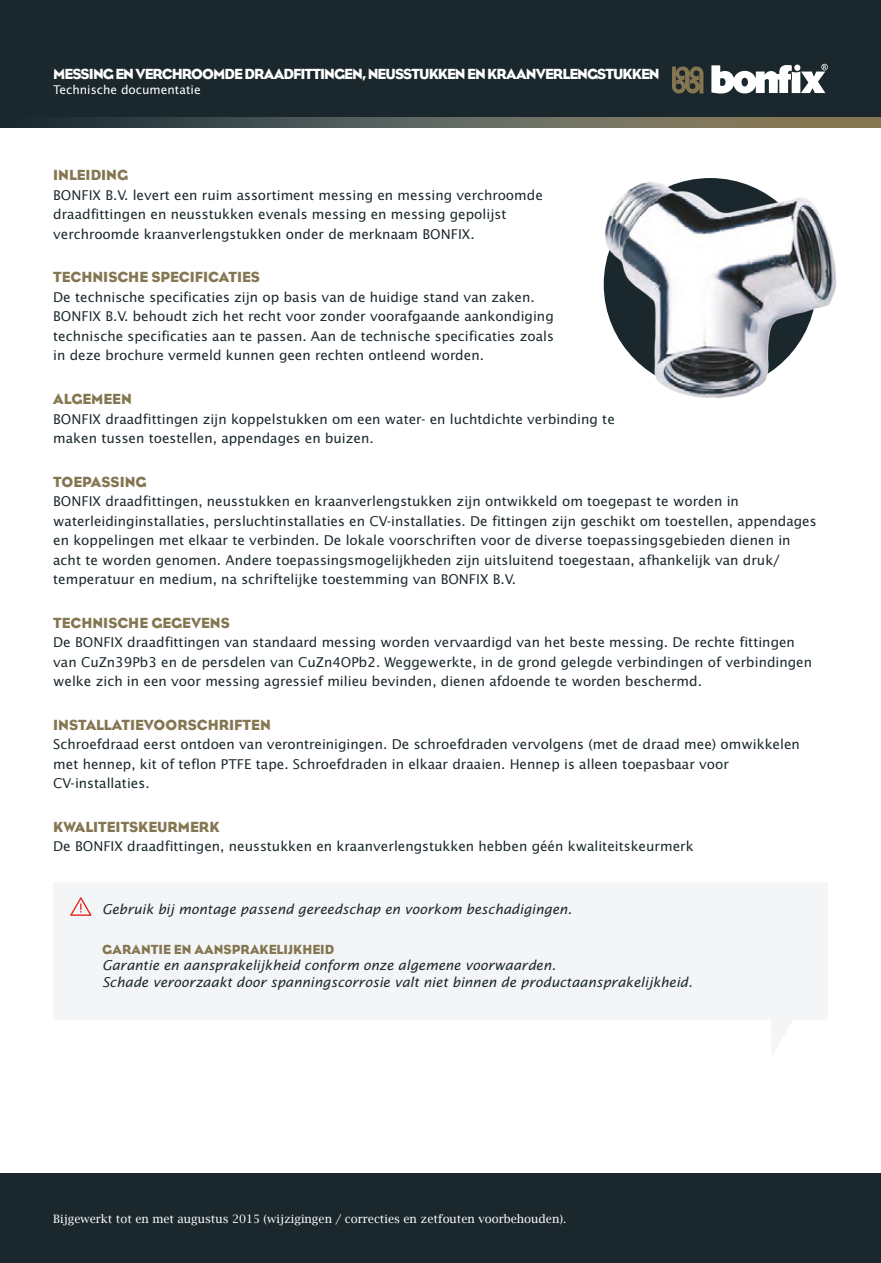
<style>
.page{position:relative;width:881px;height:1263px;background:#fff}
.page>*{position:absolute;margin:0;border:0;box-sizing:border-box;transform-origin:0 0}
.Teksttitel{font:15px "Eagle";color:#857652}
.Header_titel_wit{font:15px "Eagle";letter-spacing:-.06em;color:#fff}
.Opsomming_dots{font:13.5px/19.5px "Lucida Sans Std";color:#1a272c}
.t1{font:italic 13.5px "Lucida Sans Std";color:#1a272c}
.Teksttitel-2{font:13.5px "Eagle";color:#857652}
.Header_subtitel_wit{font:12px "Lucida Sans Std";color:#fff}
.t2{font:11.55px "Lucida Bright";color:#fff}
</style>
<div class="page">
<svg style="left:0;top:117px;width:880px;height:11px;background:#5a5e54"></svg>
<div style="left:0;top:1174px;width:880px;height:89px;background:#1a272c"></div>
<div style="left:0;top:0;width:880px;height:117px;background:#1a272c"></div>
<svg style="left:672px;top:66px;width:31px;height:28px"></svg>
<svg style="left:711px;top:64px;width:116px;height:30px"></svg>
<svg style="left:54px;top:883px;width:773px;height:172px;fill:#f3f5f6"></svg>
<svg style="left:70px;top:897px;width:21px;height:19px"></svg>
<img style="left:604px;top:181px;width:231px;height:217px">
<p class="Header_titel_wit" style="left:53px;top:65px;width:607px">MESSING EN VERCHROOMDE DRAADFITTINGEN, NEUSSTUKKEN EN KRAANVERLENGSTUKKEN</p>
<p class="Header_subtitel_wit" style="left:53px;top:82px;width:149px">Technische documentatie</p>
<p class="Teksttitel" style="left:53px;top:167px;width:76px">INLEIDING</p>
<p class="Opsomming_dots" style="left:53px;top:186px;width:491px">BONFIX B.V. levert een ruim assortiment messing en messing verchroomde draadfittingen en neusstukken evenals messing en messing gepolijst verchroomde kraanverlengstukken onder de merknaam BONFIX.</p>
<p class="Teksttitel" style="left:53px;top:269px;width:208px">TECHNISCHE SPECIFICATIES</p>
<p class="Opsomming_dots" style="left:53px;top:288px;width:502px">De technische specificaties zijn op basis van de huidige stand van zaken.<br>BONFIX B.V. behoudt zich het recht voor zonder voorafgaande aankondiging technische specificaties aan te passen. Aan de technische specificaties zoals in deze brochure vermeld kunnen geen rechten ontleend worden.</p>
<p class="Teksttitel" style="left:53px;top:390px;width:80px">ALGEMEEN</p>
<p class="Opsomming_dots" style="left:53px;top:409px;width:563px">BONFIX draadfittingen zijn koppelstukken om een water- en luchtdichte verbinding te maken tussen toestellen, appendages en buizen.</p>
<p class="Teksttitel" style="left:53px;top:473px;width:95px">TOEPASSING</p>
<p class="Opsomming_dots" style="left:53px;top:492px;width:764px">BONFIX draadfittingen, neusstukken en kraanverlengstukken zijn ontwikkeld om toegepast te worden in waterleidinginstallaties, persluchtinstallaties en CV-installaties. De fittingen zijn geschikt om toestellen, appendages en koppelingen met elkaar te verbinden. De lokale voorschriften voor de diverse toepassingsgebieden dienen in acht te worden genomen. Andere toepassingsmogelijkheden zijn uitsluitend toegestaan, afhankelijk van druk/ temperatuur en medium, na schriftelijke toestemming van BONFIX B.V.</p>
<p class="Teksttitel" style="left:53px;top:614px;width:178px">TECHNISCHE GEGEVENS</p>
<p class="Opsomming_dots" style="left:53px;top:633px;width:760px">De BONFIX draadfittingen van standaard messing worden vervaardigd van het beste messing. De rechte fittingen van CuZn39Pb3 en de persdelen van CuZn4OPb2. Weggewerkte, in de grond gelegde verbindingen of verbindingen welke zich in een voor messing agressief milieu bevinden, dienen afdoende te worden beschermd.</p>
<p class="Teksttitel" style="left:53px;top:716px;width:219px">INSTALLATIEVOORSCHRIFTEN</p>
<p class="Opsomming_dots" style="left:53px;top:735px;width:748px">Schroefdraad eerst ontdoen van verontreinigingen. De schroefdraden vervolgens (met de draad mee) omwikkelen met hennep, kit of teflon PTFE tape. Schroefdraden in elkaar draaien. Hennep is alleen toepasbaar voor<br>CV-installaties.</p>
<p class="Teksttitel" style="left:53px;top:818px;width:168px">KWALITEITSKEURMERK</p>
<p class="Opsomming_dots" style="left:53px;top:837px;width:641px">De BONFIX draadfittingen, neusstukken en kraanverlengstukken hebben géén kwaliteitskeurmerk</p>
<p class="t1" style="left:102px;top:901px;width:471px">Gebruik bij montage passend gereedschap en voorkom beschadigingen.</p>
<p class="Teksttitel-2" style="left:102px;top:942px;width:233px">GARANTIE EN AANSPRAKELIJKHEID</p>
<p class="t1" style="left:102px;top:958px;width:455px">Garantie en aansprakelijkheid conform onze algemene voorwaarden.</p>
<p class="t1" style="left:102px;top:974px;width:591px">Schade veroorzaakt door spanningscorrosie valt niet binnen de productaansprakelijkheid.</p>
<p class="t2" style="left:53px;top:1212px;width:514px">Bijgewerkt tot en met augustus 2015 (wijzigingen / correcties en zetfouten voorbehouden).</p>
</div>
